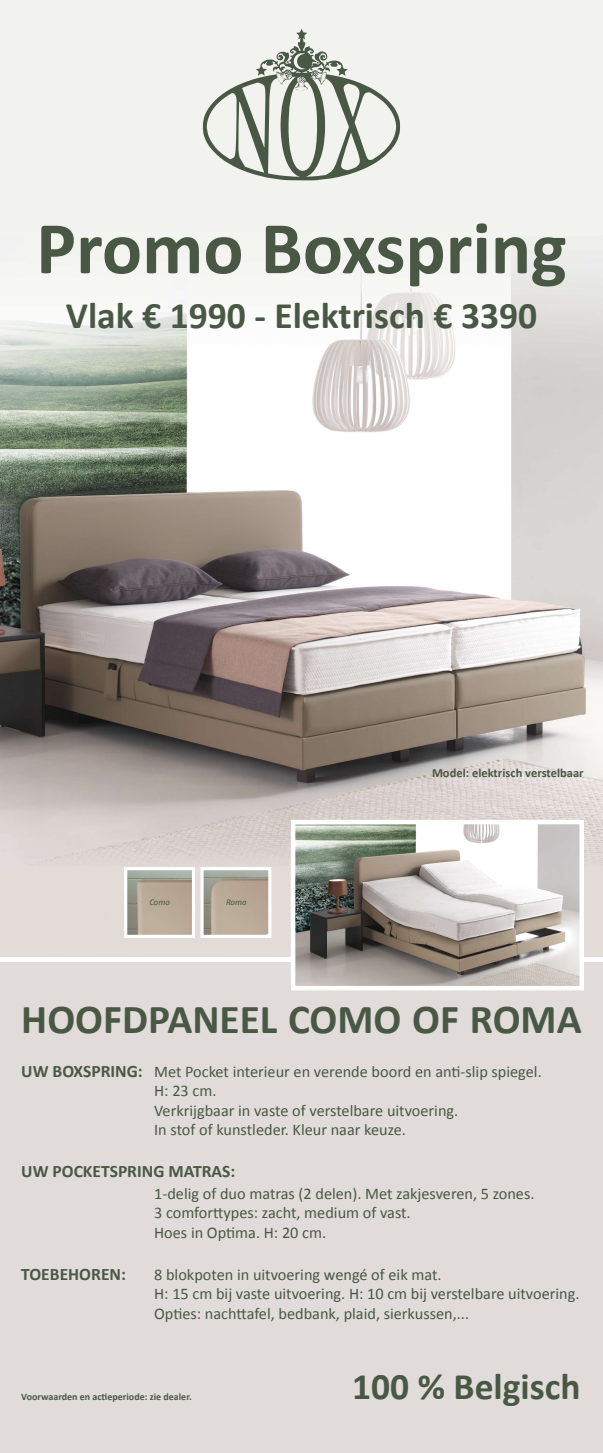
<style>
.page{position:relative;width:603px;height:1453px;background:#fff}
.page>*{position:absolute;margin:0;border:0;box-sizing:border-box;transform-origin:0 0}
.t1{font:700 75px "Calibri";color:#495845}
.t2{font:700 41.25px "Calibri";color:#495845}
.t3{font:700 37.5px "Calibri";color:#495845}
.t4{font:700 17.5px "Calibri";color:#495845}
.t5{font:16.25px/19.5px "Calibri";color:#495845}
.t6{font:700 12.5px "Calibri";color:#495845}
.t7{font:700 10px "Calibri";color:#495845}
.t8{font:italic 8.75px "Calibri";color:#495845}
.s1{font-weight:700;font-size:17.5px}
</style>
<div class="page">
<div style="left:0;top:962px;width:602px;height:491px;background:#e1dcd9"></div>
<img style="left:0;top:0;width:602px;height:957px">
<svg style="left:203px;top:29px;width:197px;height:151px;background:#cbcfc7"></svg>
<img style="left:296px;top:825px;width:282px;height:160px">
<div style="left:291px;top:820px;width:292px;height:170px;border:4px solid #fff"></div>
<img style="left:204px;top:871px;width:63px;height:63px">
<div style="left:200px;top:867px;width:71px;height:71px;border:3px solid #fff"></div>
<img style="left:128px;top:871px;width:63px;height:63px">
<div style="left:124px;top:867px;width:71px;height:71px;border:3px solid #fff"></div>
<h1 class="t1" style="left:36px;top:202px;width:532px">Promo Boxspring</h1>
<h3 class="t3" style="left:66px;top:292px;width:472px">Vlak € 1990 - Elektrisch € 3390</h3>
<p class="t8" style="left:149px;top:897px;width:22px">Como</p>
<p class="t8" style="left:226px;top:897px;width:22px">Roma</p>
<p class="t6" style="left:432px;top:765px;width:153px">Model: elektrisch verstelbaar</p>
<h2 class="t2" style="left:21px;top:994px;width:561px">HOOFDPANEEL COMO OF ROMA</h2>
<p class="t5" style="left:154px;top:1061px;width:389px;text-indent:-133px"><span class="s1">UW BOXSPRING:</span> Met Pocket interieur en verende boord en anti-slip spiegel.<br>H: 23 cm.<br>Verkrijgbaar in vaste of verstelbare uitvoering.<br>In stof of kunstleder. Kleur naar keuze.</p>
<p class="t4" style="left:21px;top:1161px;width:215px">UW POCKETSPRING MATRAS:</p>
<p class="t5" style="left:154px;top:1182px;width:381px">1-delig of duo matras (2 delen). Met zakjesveren, 5 zones.<br>3 comforttypes: zacht, medium of vast.<br>Hoes in Optima. H: 20 cm.</p>
<p class="t4" style="left:21px;top:1263px;width:106px">TOEBEHOREN:</p>
<p class="t5" style="left:154px;top:1263px;width:426px">8 blokpoten in uitvoering wengé of eik mat.<br>H: 15 cm bij vaste uitvoering. H: 10 cm bij verstelbare uitvoering.<br>Opties: nachttafel, bedbank, plaid, sierkussen,...</p>
<p class="t7" style="left:21px;top:1390px;width:172px">Voorwaarden en actieperiode: zie dealer.</p>
<h3 class="t3" style="left:352px;top:1363px;width:230px">100 % Belgisch</h3>
</div>
